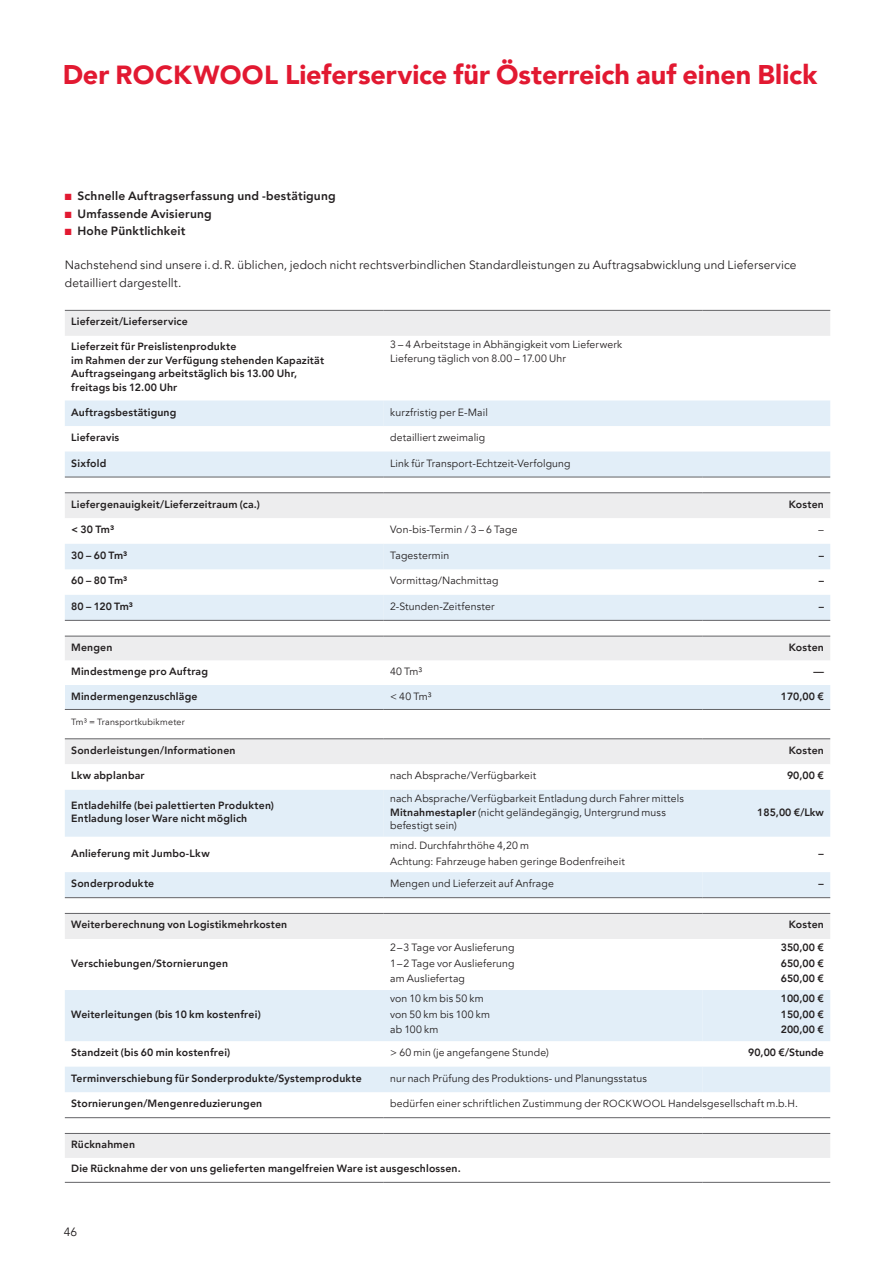
<style>
.page{position:relative;width:893px;height:1263px;background:#fff}
.page>*{position:absolute;margin:0;border:0;box-sizing:border-box;transform-origin:0 0}
.t1{font:900 27px "Avenir LT Pro";color:#e21931}
.t2{font:12px/17.2px "Avenir LT Pro";letter-spacing:.01em;color:#231f20}
.t3{font:800 12px "Avenir LT Pro";letter-spacing:.015em;color:#231f20}
.t4{font:800 10.5px/13.5px "Avenir LT Pro";letter-spacing:.015em;color:#231f20}
.t5{font:10.5px/15.6px "Avenir LT Pro";letter-spacing:.015em;color:#231f20}
.t6{font:9px "Avenir LT Pro";letter-spacing:.025em;color:#231f20}
.s1{font-size:26.25px}
.s2{color:#e21931}
.s3{font-weight:800}
.s4{font-size:10.2px}
</style>
<div class="page">
<div style="left:65px;top:311px;width:765px;height:25px;background:#ededee"></div>
<svg style="left:65px;top:400px;width:765px;height:77px;fill:#e2eef8"></svg>
<div style="left:384px;top:400px;width:446px;height:26px;background:#e2eef8"></div>
<hr style="left:65px;top:310px;width:319px;height:1px;background:#636366">
<hr style="left:384px;top:310px;width:319px;height:1px;background:#636366">
<hr style="left:703px;top:310px;width:127px;height:1px;background:#636366">
<hr style="left:65px;top:477px;width:319px;height:1px;background:#636366">
<hr style="left:384px;top:477px;width:319px;height:1px;background:#636366">
<hr style="left:703px;top:477px;width:127px;height:1px;background:#636366">
<div style="left:65px;top:493px;width:765px;height:25px;background:#ededee"></div>
<svg style="left:65px;top:544px;width:765px;height:76px"></svg>
<hr style="left:65px;top:492px;width:319px;height:1px;background:#636366">
<hr style="left:384px;top:492px;width:319px;height:1px;background:#636366">
<hr style="left:703px;top:492px;width:127px;height:1px;background:#636366">
<hr style="left:65px;top:620px;width:319px;height:1px;background:#636366">
<hr style="left:384px;top:620px;width:319px;height:1px;background:#636366">
<hr style="left:703px;top:620px;width:127px;height:1px;background:#636366">
<div style="left:65px;top:637px;width:765px;height:23px;background:#ededee"></div>
<div style="left:65px;top:685px;width:319px;height:24px;background:#e2eef8"></div>
<div style="left:384px;top:685px;width:446px;height:24px;background:#e2eef8"></div>
<hr style="left:65px;top:636px;width:319px;height:1px;background:#636366">
<hr style="left:384px;top:636px;width:319px;height:1px;background:#636366">
<hr style="left:703px;top:636px;width:127px;height:1px;background:#636366">
<hr style="left:65px;top:709px;width:319px;height:1px;background:#636366">
<hr style="left:384px;top:709px;width:319px;height:1px;background:#636366">
<hr style="left:703px;top:709px;width:127px;height:1px;background:#636366">
<div style="left:65px;top:739px;width:765px;height:25px;background:#ededee"></div>
<svg style="left:65px;top:790px;width:319px;height:107px;fill:#e2eef8"></svg>
<svg style="left:384px;top:790px;width:446px;height:107px;fill:#e2eef8"></svg>
<hr style="left:65px;top:738px;width:319px;height:1px;background:#636366">
<hr style="left:384px;top:738px;width:319px;height:1px;background:#636366">
<hr style="left:703px;top:738px;width:127px;height:1px;background:#636366">
<hr style="left:65px;top:897px;width:319px;height:1px;background:#636366">
<hr style="left:384px;top:897px;width:319px;height:1px;background:#636366">
<hr style="left:703px;top:897px;width:127px;height:1px;background:#636366">
<div style="left:65px;top:914px;width:765px;height:25px;background:#ededee"></div>
<svg style="left:65px;top:990px;width:638px;height:102px;fill:#e2eef8"></svg>
<svg style="left:703px;top:990px;width:127px;height:102px"></svg>
<hr style="left:65px;top:913px;width:319px;height:1px;background:#636366">
<hr style="left:384px;top:913px;width:319px;height:1px;background:#636366">
<hr style="left:703px;top:913px;width:127px;height:1px;background:#636366">
<hr style="left:65px;top:1117px;width:319px;height:1px;background:#636366">
<hr style="left:384px;top:1117px;width:319px;height:1px;background:#636366">
<hr style="left:703px;top:1117px;width:127px;height:1px;background:#636366">
<div style="left:65px;top:1134px;width:765px;height:24px;background:#ededee"></div>
<hr style="left:65px;top:1133px;width:319px;height:1px;background:#636366">
<hr style="left:384px;top:1133px;width:319px;height:1px;background:#636366">
<hr style="left:703px;top:1133px;width:127px;height:1px;background:#636366">
<hr style="left:65px;top:1182px;width:319px;height:1px;background:#636366">
<hr style="left:384px;top:1182px;width:319px;height:1px;background:#636366">
<hr style="left:703px;top:1182px;width:127px;height:1px;background:#636366">
<h1 class="t1" style="left:63px;top:58px;width:756px">Der <span class="s1">ROCKWOOL</span> Lieferservice für Österreich auf einen Blick</h1>
<p class="t3" style="left:65px;top:189px;width:272px"><span class="s2">■</span> Schnelle Auftragserfassung und -bestätigung</p>
<p class="t3" style="left:65px;top:206px;width:148px"><span class="s2">■</span> Umfassende Avisierung</p>
<p class="t3" style="left:65px;top:224px;width:122px"><span class="s2">■</span> Hohe Pünktlichkeit</p>
<p class="t2" style="left:65px;top:257px;width:733px">Nachstehend sind unsere i.d.R. üblichen, jedoch nicht rechtsverbindlichen Standardleistungen zu Auftragsabwicklung und Lieferservice detailliert dargestellt.</p>
<p class="t4" style="left:71px;top:315px;width:118px">Lieferzeit/Lieferservice</p>
<p class="t4" style="left:71px;top:340px;width:254px">Lieferzeit für Preislistenprodukte<br>im Rahmen der zur -Verfügung stehenden Kapazität Auftragseingang arbeitstäglich bis 13.00 Uhr, freitags bis 12.00 Uhr</p>
<p class="t5" style="left:390px;top:338px;width:233px;line-height:13.5px">3 – 4 Arbeitstage in Abhängigkeit vom Lieferwerk<br>Lieferung täglich von 8.00 – 17.00 Uhr</p>
<p class="t4" style="left:71px;top:405px;width:107px">Auftragsbestätigung</p>
<p class="t5" style="left:390px;top:404px;width:99px">kurzfristig per E-Mail</p>
<p class="t4" style="left:71px;top:431px;width:49px">Lieferavis</p>
<p class="t5" style="left:390px;top:430px;width:97px">detailliert zweimalig</p>
<p class="t4" style="left:71px;top:456px;width:37px">Sixfold</p>
<p class="t5" style="left:390px;top:455px;width:182px">Link für Transport-Echtzeit-Verfolgung</p>
<p class="t4" style="left:71px;top:497px;width:190px">Liefergenauigkeit/Lieferzeitraum (ca.)</p>
<p class="t4" style="left:789px;top:497px;width:37px">Kosten</p>
<p class="t4" style="left:71px;top:523px;width:44px">&lt; 30 Tm³</p>
<p class="t5" style="left:390px;top:522px;width:129px">Von-bis-Termin / 3 – 6 Tage</p>
<p class="t5" style="left:819px;top:522px;width:7px">–</p>
<p class="t4" style="left:71px;top:548px;width:58px">30 – 60 Tm³</p>
<p class="t5" style="left:390px;top:548px;width:61px">Tagestermin</p>
<p class="t4" style="left:819px;top:548px;width:7px">–</p>
<p class="t4" style="left:71px;top:574px;width:58px">60 – 80 Tm³</p>
<p class="t5" style="left:390px;top:573px;width:110px">Vormittag/Nachmittag</p>
<p class="t4" style="left:819px;top:574px;width:7px">–</p>
<p class="t4" style="left:71px;top:599px;width:63px">80 – 120 Tm³</p>
<p class="t5" style="left:390px;top:599px;width:106px">2-Stunden-Zeitfenster</p>
<p class="t4" style="left:819px;top:599px;width:7px">–</p>
<p class="t4" style="left:71px;top:640px;width:43px">Mengen</p>
<p class="t4" style="left:789px;top:640px;width:37px">Kosten</p>
<p class="t4" style="left:71px;top:665px;width:138px">Mindestmenge pro Auftrag</p>
<p class="t5" style="left:390px;top:664px;width:34px">40 Tm³</p>
<p class="t4" style="left:813px;top:665px;width:12px">—</p>
<p class="t4" style="left:71px;top:689px;width:128px">Mindermengenzuschläge</p>
<p class="t5" style="left:390px;top:688px;width:43px">&lt; 40 Tm³</p>
<p class="t4" style="left:781px;top:689px;width:45px">170,00 €</p>
<p class="t6" style="left:71px;top:716px;width:115px">Tm³ = Transportkubikmeter</p>
<p class="t4" style="left:71px;top:743px;width:166px">Sonderleistungen/Informationen</p>
<p class="t4" style="left:789px;top:743px;width:37px">Kosten</p>
<p class="t4" style="left:71px;top:769px;width:75px">Lkw abplanbar</p>
<p class="t5" style="left:390px;top:768px;width:148px">nach Absprache/Verfügbarkeit</p>
<p class="t4" style="left:787px;top:769px;width:38px">90,00 €</p>
<p class="t4" style="left:71px;top:798px;width:204px">Entladehilfe (bei palettierten Produkten)<br>Entladung loser Ware nicht möglich</p>
<p class="t5" style="left:390px;top:792px;width:295px;line-height:13.5px">nach Absprache/Verfügbarkeit Entladung durch Fahrer mittels<br><span class="s3">Mitnahmestapler</span> (nicht geländegängig, Untergrund muss befestigt sein)</p>
<p class="t4" style="left:757px;top:805px;width:68px">185,00 €/Lkw</p>
<p class="t4" style="left:71px;top:846px;width:140px">Anlieferung mit Jumbo-Lkw</p>
<p class="t5" style="left:390px;top:838px;width:236px">mind. Durchfahrthöhe 4,20 m<br>Achtung: Fahrzeuge haben geringe Bodenfreiheit</p>
<p class="t4" style="left:819px;top:846px;width:7px">–</p>
<p class="t4" style="left:71px;top:877px;width:85px">Sonderprodukte</p>
<p class="t5" style="left:390px;top:876px;width:165px">Mengen und Lieferzeit auf Anfrage</p>
<p class="t4" style="left:819px;top:877px;width:7px">–</p>
<p class="t4" style="left:71px;top:918px;width:218px">Weiterberechnung von Logistikmehrkosten</p>
<p class="t4" style="left:789px;top:918px;width:37px">Kosten</p>
<p class="t4" style="left:71px;top:956px;width:158px">Verschiebungen/Stornierungen</p>
<p class="t5" style="left:390px;top:940px;width:126px;text-align:justify">2–3 Tage vor Auslieferung 1–2 Tage vor Auslieferung am Ausliefertag</p>
<p class="t4" style="left:781px;top:940px;width:45px;line-height:15.6px;text-align:justify">350,00 € 650,00 € 650,00 €</p>
<p class="t4" style="left:71px;top:1007px;width:191px">Weiterleitungen (bis 10 km kostenfrei)</p>
<p class="t5" style="left:390px;top:991px;width:101px">von 10 km bis 50 km von 50 km bis 100 km ab 100 km</p>
<p class="t4" style="left:781px;top:991px;width:45px;line-height:15.6px;text-align:justify">100,00 € 150,00 € 200,00 €</p>
<p class="t4" style="left:71px;top:1046px;width:161px">Standzeit (bis 60 min kostenfrei)</p>
<p class="t5" style="left:390px;top:1045px;width:160px">&gt; 60 min (je angefangene Stunde)</p>
<p class="t4" style="left:748px;top:1046px;width:77px">90,00 €/Stunde</p>
<p class="t4" style="left:71px;top:1071px;width:292px">Terminverschiebung für Sonderprodukte/Systemprodukte</p>
<p class="t5" style="left:390px;top:1070px;width:258px">nur nach Prüfung des Produktions- und Planungsstatus</p>
<p class="t4" style="left:71px;top:1097px;width:193px">Stornierungen/Mengenreduzierungen</p>
<p class="t5" style="left:390px;top:1096px;width:409px">bedürfen einer schriftlichen Zustimmung der <span class="s4">ROCKWOOL</span> Handelsgesellschaft m.b.H.</p>
<p class="t4" style="left:71px;top:1137px;width:65px">Rücknahmen</p>
<p class="t4" style="left:71px;top:1162px;width:391px">Die Rücknahme der von uns gelieferten mangelfreien Ware ist ausgeschlossen.</p>
<p class="t2" style="left:64px;top:1223px;width:15px">46</p>
</div>
